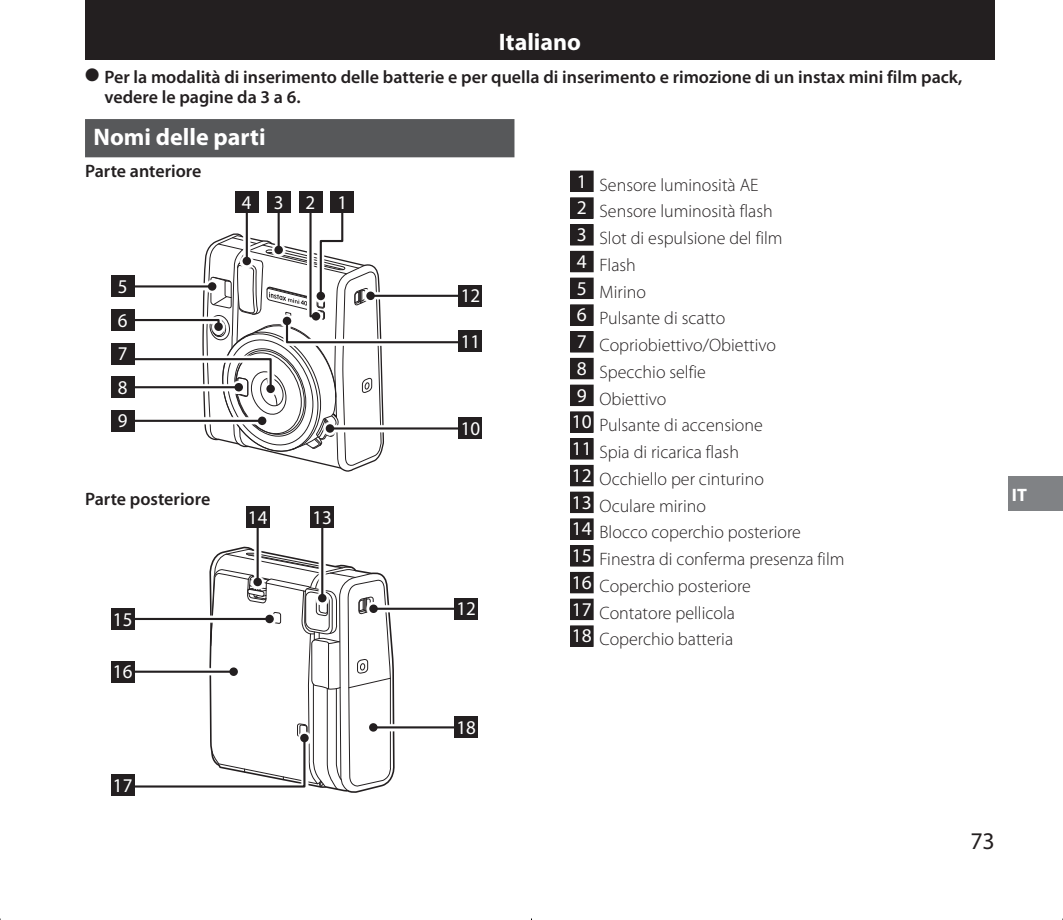
<style>
.page{position:relative;width:1063px;height:920px;background:#fff}
.page>*{position:absolute;margin:0;border:0;box-sizing:border-box;transform-origin:0 0}
.t1{font:700 24px "Myriad Pro";color:#fff}
.t2{font:24px "Myriad Pro";color:#231f20}
.t3{font:19.5px/33.6px "Myriad Pro";color:#fff}
.t4{font:300 18px/26.7px "Myriad Pro";color:#231f20}
.t5{font:600 18px/19.8px "Myriad Pro";color:#231f20}
.t6{font:700 18px "Myriad Pro";color:#fff}
</style>
<div class="page">
<div style="left:1008px;top:476px;width:55px;height:34px;background:#808285"></div>
<div style="left:85px;top:119px;width:429px;height:38px;background:#57585a"></div>
<div style="left:331px;top:192px;width:23px;height:21px;background:#231f20"></div>
<div style="left:267px;top:192px;width:23px;height:21px;background:#231f20"></div>
<div style="left:235px;top:192px;width:24px;height:21px;background:#231f20"></div>
<div style="left:111px;top:276px;width:23px;height:21px;background:#231f20"></div>
<div style="left:111px;top:309px;width:23px;height:22px;background:#231f20"></div>
<div style="left:111px;top:377px;width:23px;height:21px;background:#231f20"></div>
<div style="left:111px;top:410px;width:23px;height:21px;background:#231f20"></div>
<div style="left:459px;top:285px;width:23px;height:21px;background:#231f20"></div>
<div style="left:459px;top:418px;width:23px;height:21px;background:#231f20"></div>
<div style="left:111px;top:343px;width:23px;height:21px;background:#231f20"></div>
<div style="left:459px;top:330px;width:23px;height:22px;background:#231f20"></div>
<div style="left:307px;top:200px;width:16px;height:123px;background:#231f20"></div>
<svg style="left:122px;top:201px;width:342px;height:268px"></svg>
<div style="left:312px;top:312px;width:8px;height:9px;background:#231f20;border-radius:50%"></div>
<div style="left:299px;top:192px;width:23px;height:21px;background:#231f20"></div>
<div style="left:111px;top:608px;width:23px;height:22px;background:#231f20"></div>
<div style="left:111px;top:661px;width:23px;height:21px;background:#231f20"></div>
<hr style="left:374px;top:608px;width:84px;height:2px;background:#231f20">
<hr style="left:373px;top:726px;width:85px;height:2px;background:#231f20">
<div style="left:455px;top:598px;width:23px;height:21px;background:#231f20"></div>
<div style="left:455px;top:717px;width:23px;height:21px;background:#231f20"></div>
<hr style="left:257px;top:518px;width:2px;height:64px;background:#231f20">
<hr style="left:321px;top:518px;width:2px;height:80px;background:#231f20">
<div style="left:246px;top:507px;width:23px;height:21px;background:#231f20"></div>
<div style="left:311px;top:507px;width:23px;height:21px;background:#231f20"></div>
<svg style="left:131px;top:547px;width:260px;height:246px"></svg>
<div style="left:300px;top:734px;width:9px;height:8px;background:#231f20;border-radius:50%"></div>
<div style="left:111px;top:775px;width:23px;height:21px;background:#231f20"></div>
<div style="left:571px;top:171px;width:22px;height:20px;background:#231f20"></div>
<div style="left:570px;top:171px;width:24px;height:21px;border:1px solid #231f20"></div>
<div style="left:571px;top:198px;width:22px;height:20px;background:#231f20"></div>
<div style="left:570px;top:197px;width:24px;height:22px;border:1px solid #231f20"></div>
<div style="left:571px;top:225px;width:22px;height:20px;background:#231f20"></div>
<div style="left:570px;top:224px;width:24px;height:21px;border:1px solid #231f20"></div>
<div style="left:571px;top:251px;width:22px;height:21px;background:#231f20"></div>
<div style="left:570px;top:251px;width:24px;height:21px;border:1px solid #231f20"></div>
<div style="left:571px;top:278px;width:22px;height:20px;background:#231f20"></div>
<div style="left:570px;top:278px;width:24px;height:21px;border:1px solid #231f20"></div>
<div style="left:571px;top:305px;width:22px;height:20px;background:#231f20"></div>
<div style="left:570px;top:304px;width:24px;height:22px;border:1px solid #231f20"></div>
<div style="left:571px;top:332px;width:22px;height:20px;background:#231f20"></div>
<div style="left:570px;top:331px;width:24px;height:21px;border:1px solid #231f20"></div>
<div style="left:571px;top:358px;width:22px;height:21px;background:#231f20"></div>
<div style="left:570px;top:358px;width:24px;height:21px;border:1px solid #231f20"></div>
<div style="left:571px;top:385px;width:22px;height:21px;background:#231f20"></div>
<div style="left:570px;top:385px;width:24px;height:21px;border:1px solid #231f20"></div>
<div style="left:571px;top:412px;width:22px;height:20px;background:#231f20"></div>
<div style="left:570px;top:411px;width:24px;height:22px;border:1px solid #231f20"></div>
<div style="left:571px;top:439px;width:22px;height:20px;background:#231f20"></div>
<div style="left:570px;top:438px;width:24px;height:21px;border:1px solid #231f20"></div>
<div style="left:571px;top:465px;width:22px;height:21px;background:#231f20"></div>
<div style="left:570px;top:465px;width:24px;height:21px;border:1px solid #231f20"></div>
<div style="left:571px;top:492px;width:22px;height:21px;background:#231f20"></div>
<div style="left:570px;top:492px;width:24px;height:21px;border:1px solid #231f20"></div>
<div style="left:571px;top:519px;width:22px;height:20px;background:#231f20"></div>
<div style="left:570px;top:518px;width:24px;height:22px;border:1px solid #231f20"></div>
<div style="left:571px;top:546px;width:22px;height:20px;background:#231f20"></div>
<div style="left:570px;top:545px;width:24px;height:21px;border:1px solid #231f20"></div>
<div style="left:571px;top:572px;width:22px;height:21px;background:#231f20"></div>
<div style="left:570px;top:572px;width:24px;height:21px;border:1px solid #231f20"></div>
<div style="left:571px;top:599px;width:22px;height:21px;background:#231f20"></div>
<div style="left:570px;top:599px;width:24px;height:21px;border:1px solid #231f20"></div>
<div style="left:571px;top:626px;width:22px;height:20px;background:#231f20"></div>
<div style="left:570px;top:625px;width:24px;height:22px;border:1px solid #231f20"></div>
<div style="left:85px;top:0;width:910px;height:60px;background:#231f20"></div>
<h1 class="t1" style="left:499px;top:26px;width:84px">Italiano</h1>
<p class="t5" style="left:105px;top:66px;width:859px;text-indent:-19px">● Per la modalità di inserimento delle batterie e per quella di inserimento e rimozione di un instax mini film pack, vedere le pagine da 3 a 6.</p>
<h1 class="t1" style="left:94px;top:122px;width:174px">Nomi delle parti</h1>
<p class="t5" style="left:85px;top:161px;width:118px">Parte anteriore</p>
<p class="t3" style="left:242px;top:185px;width:43px">4 3</p>
<p class="t3" style="left:337px;top:185px;width:11px">1</p>
<p class="t3" style="left:306px;top:185px;width:11px">2</p>
<p class="t3" style="left:118px;top:269px;width:11px">5<br>6</p>
<p class="t3" style="left:118px;top:337px;width:11px">7</p>
<p class="t3" style="left:118px;top:370px;width:11px">8<br>9</p>
<p class="t5" style="left:85px;top:488px;width:127px">Parte posteriore</p>
<p class="t3" style="left:113px;top:602px;width:21px">15</p>
<p class="t3" style="left:113px;top:655px;width:21px">16</p>
<p class="t3" style="left:248px;top:500px;width:21px">14</p>
<p class="t3" style="left:313px;top:500px;width:21px">13</p>
<p class="t3" style="left:461px;top:279px;width:21px">12</p>
<p class="t3" style="left:461px;top:324px;width:21px">11</p>
<p class="t3" style="left:461px;top:411px;width:21px">10</p>
<p class="t3" style="left:456px;top:592px;width:21px">12</p>
<p class="t3" style="left:456px;top:710px;width:21px">18</p>
<p class="t4" style="left:572px;top:171px;width:274px"><sup>1</sup> Sensore luminosità AE<br><sup>2</sup> Sensore luminosità flash<br><sup>3</sup> Slot di espulsione del film<br><sup>4</sup> Flash<br><sup>5</sup> Mirino<br><sup>6</sup> Pulsante di scatto<br><sup>7</sup> Copriobiettivo/Obiettivo<br><sup>8</sup> Specchio selfie<br><sup>9</sup> Obiettivo<br><sup>10</sup> Pulsante di accensione<br><sup>11</sup> Spia di ricarica flash<br><sup>12</sup> Occhiello per cinturino<br><sup>13</sup> Oculare mirino<br><sup>14</sup> Blocco coperchio posteriore<br><sup>15</sup> Finestra di conferma presenza film<br><sup>16</sup> Coperchio posteriore<br><sup>17</sup> Contatore pellicola<br><sup>18</sup> Coperchio batteria</p>
<p class="t3" style="left:113px;top:768px;width:21px">17</p>
<h1 class="t2" style="left:970px;top:826px;width:26px">73</h1>
<p class="t6" style="left:1012px;top:483px;width:16px">IT</p>
</div>
